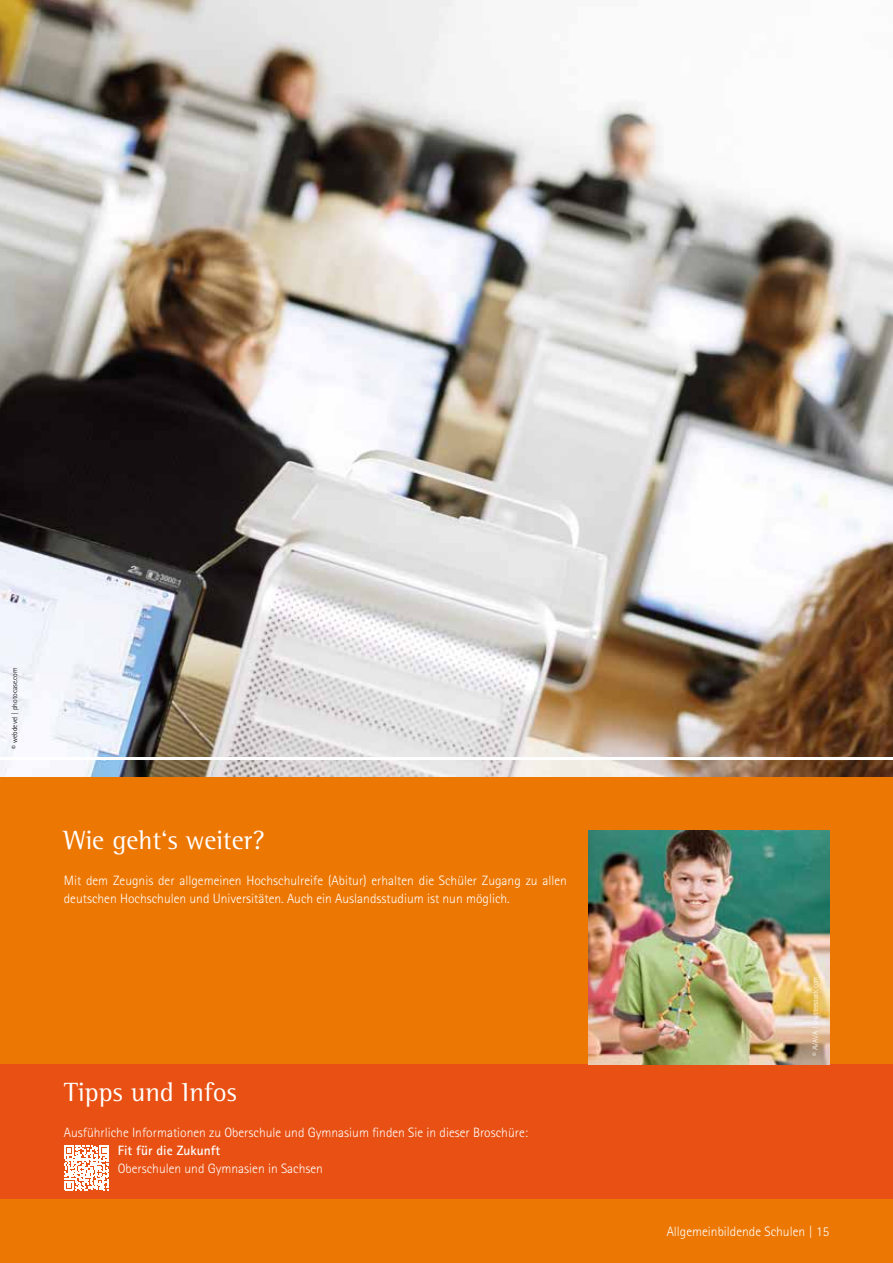
<style>
.page{position:relative;width:893px;height:1263px;background:#fff}
.page>*{position:absolute;margin:0;border:0;box-sizing:border-box;transform-origin:0 0}
.t1{font:27px "Rotis Semi Serif";color:#fff}
.t2{font:300 13.5px/18px "Rotis Sans Serif";color:#fff}
.t3{font:700 13.5px "Rotis Sans Serif";color:#fff}
.t4{font:300 7.5px "Rotis Sans Serif";color:#000}
.t5{font:300 7.5px "Rotis Sans Serif";color:#fff}
</style>
<div class="page">
<div style="left:0;top:776px;width:893px;height:487px;background:#ed7703"></div>
<img style="left:0;top:0;width:893px;height:776px">
<hr style="left:0;top:757px;width:893px;height:3px;background:#fff">
<div style="left:0;top:1064px;width:893px;height:135px;background:#e85113"></div>
<img style="left:588px;top:830px;width:241px;height:234px">
<svg style="left:64px;top:1146px;width:45px;height:44px"></svg>
<p class="t4" style="left:10px;top:748px;width:83px;rotate:-90deg">© webdevel | photocase.com</p>
<p class="t1" style="left:64px;top:824px;width:203px">Wie geht‘s weiter?</p>
<p class="t2" style="left:64px;top:871px;width:505px">Mit dem Zeugnis der allgemeinen Hochschulreife (Abitur) erhalten die Schüler Zugang zu allen deutschen Hochschulen und Universitäten. Auch ein Auslandsstudium ist nun möglich.</p>
<p class="t1" style="left:64px;top:1076px;width:175px">Tipps und Infos</p>
<p class="t2" style="left:64px;top:1123px;width:466px">Ausführliche Informationen zu Oberschule und Gymnasium finden Sie in dieser Broschüre:</p>
<p class="t3" style="left:118px;top:1141px;width:104px">Fit für die Zukunft</p>
<p class="t2" style="left:118px;top:1159px;width:207px">Oberschulen und Gymnasien in Sachsen</p>
<p class="t5" style="left:811px;top:1056px;width:81px;rotate:-90deg">© AVAVA | shutterstock.com</p>
<p class="t2" style="left:667px;top:1223px;width:164px">Allgemeinbildende Schulen | 15</p>
</div>
